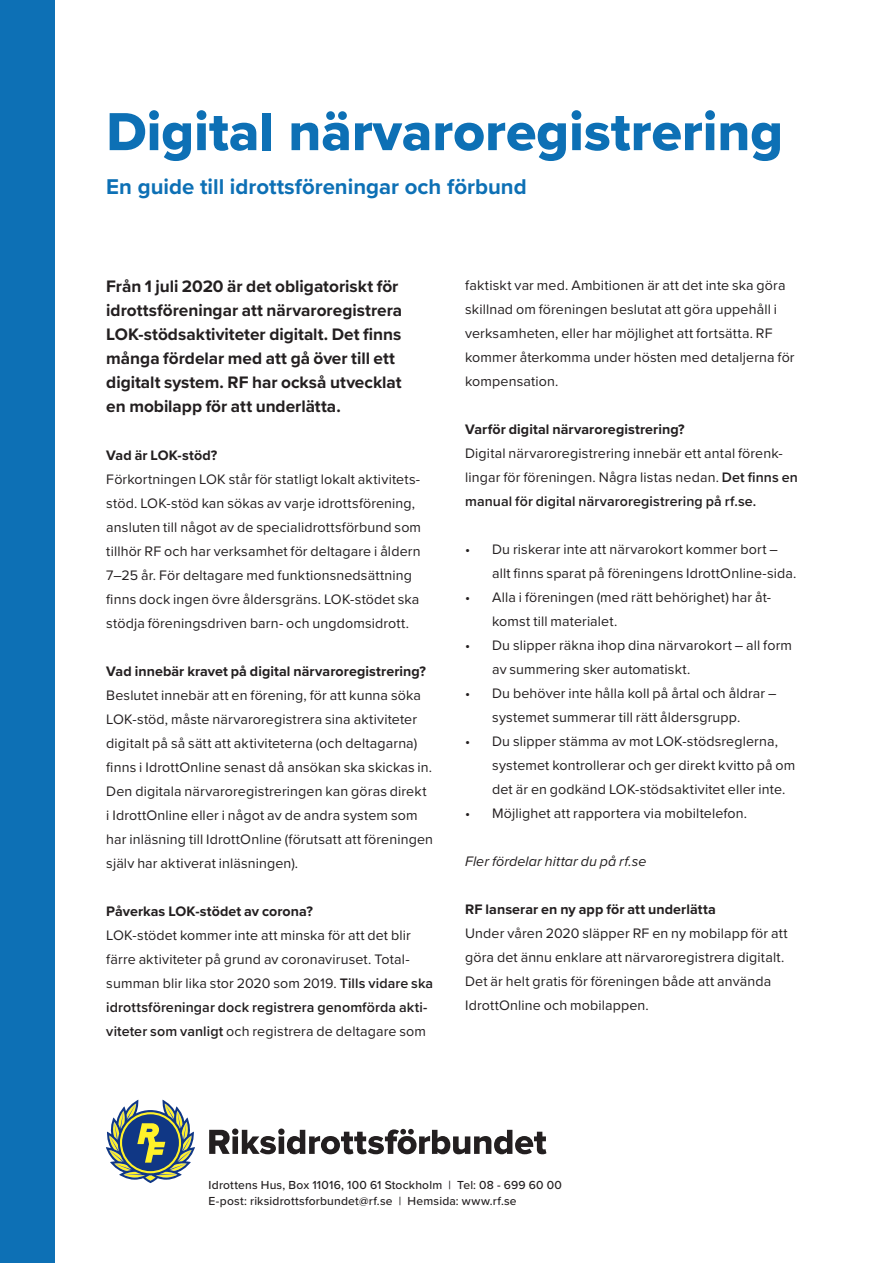
<style>
.page{position:relative;width:893px;height:1263px;background:#fff}
.page>*{position:absolute;margin:0;border:0;box-sizing:border-box;transform-origin:0 0}
.t1{font:55.5px "Proxima Nova Extrabld";color:#0d70b5}
.t2{font:700 22.2px "Proxima Nova";color:#0d70b5}
.Brödtext{font:700 17.25px/24px "Proxima Nova";color:#231f20}
.Brödtext-2{font:14.25px/24px "Proxima Nova";letter-spacing:.01em;color:#231f20}
.Brödtext-3{font:700 14.25px "Proxima Nova";letter-spacing:.005em;color:#231f20}
.Brödtext-4{font:italic 14.25px "Proxima Nova";letter-spacing:.005em;color:#231f20}
.Adressrad{font:500 12px/16px "Proxima Nova";letter-spacing:.015em;color:#231f20}
.s1{font-weight:700}
.s2{font-weight:600}
</style>
<div class="page">
<svg style="left:106px;top:1100px;width:89px;height:83px"></svg>
<svg style="left:209px;top:1128px;width:337px;height:26px"></svg>
<div style="left:0;top:0;width:54px;height:1263px;background:#0d70b5"></div>
<p class="t1" style="left:106px;top:90px;width:678px">Digital närvaroregistrering</p>
<p class="t2" style="left:106px;top:170px;width:422px">En guide till idrottsföreningar och förbund</p>
<p class="Brödtext" style="left:106px;top:274px;width:297px">Från 1 juli 2020 är det obligatoriskt för idrottsföreningar att närvaroregistrera LOK-stödsaktiviteter digitalt. Det finns många fördelar med att gå över till ett digitalt system. RF har också utvecklat en mobilapp för att underlätta.</p>
<p class="Brödtext-2" style="left:106px;top:443px;width:316px"><span class="s1">Vad är LOK-stöd?<br></span>Förkortningen LOK står för statligt lokalt aktivitets&shy;stöd. LOK-stöd kan sökas av varje idrottsförening, ansluten till något av de specialidrottsförbund som tillhör RF och har verksamhet för deltagare i åldern 7–25 år. För deltagare med funktionsnedsättning finns dock ingen övre åldersgräns. LOK-stödet ska stödja föreningsdriven barn- och ungdomsidrott.</p>
<p class="Brödtext-3" style="left:106px;top:661px;width:321px">Vad innebär kravet på digital närvaroregistrering?</p>
<p class="Brödtext-2" style="left:106px;top:683px;width:328px">Beslutet innebär att en förening, för att kunna söka LOK-stöd, måste närvaroregistrera sina aktiviteter digitalt på så sätt att aktiviteterna (och deltagarna) finns i IdrottOnline senast då ansökan ska skickas in.<br>Den digitala närvaroregistreringen kan göras direkt i IdrottOnline eller i något av de andra system som har inläsning till IdrottOnline (förutsatt att föreningen själv har aktiverat inläsningen).</p>
<p class="Brödtext-3" style="left:106px;top:901px;width:208px">Påverkas LOK-stödet av corona?</p>
<p class="Brödtext-2" style="left:106px;top:923px;width:328px">LOK-stödet kommer inte att minska för att det blir färre aktiviteter på grund av coronaviruset. Total&shy;summan blir lika stor 2020 som 2019. <span class="s2">Tills vidare ska idrottsföreningar dock registrera genomförda akti&shy;viteter som vanligt</span> och registrera de deltagare som</p>
<p class="Brödtext-2" style="left:465px;top:272px;width:331px">faktiskt var med. Ambitionen är att det inte ska göra skillnad om föreningen beslutat att göra uppehåll i verksamheten, eller har möjlighet att fortsätta. RF kommer återkomma under hösten med detaljerna för kompensation.</p>
<p class="Brödtext-2" style="left:465px;top:416px;width:334px"><span class="s1">Varför digital närvaroregistrering?<br></span>Digital närvaroregistrering innebär ett antal förenk&shy;lingar för föreningen. Några listas nedan. <span class="s2">Det finns en manual för digital närvaroregistrering på rf.se.</span></p>
<p class="Brödtext-2" style="left:492px;top:536px;width:306px;text-indent:-27px">• Du riskerar inte att närvarokort kommer bort – allt finns sparat på föreningens IdrottOnline-sida.</p>
<p class="Brödtext-2" style="left:492px;top:584px;width:281px;text-indent:-27px">• Alla i föreningen (med rätt behörighet) har åt&shy;komst till materialet.</p>
<p class="Brödtext-2" style="left:492px;top:632px;width:301px;text-indent:-27px">• Du slipper räkna ihop dina närvarokort – all form av summering sker automatiskt.</p>
<p class="Brödtext-2" style="left:492px;top:680px;width:286px;text-indent:-27px">• Du behöver inte hålla koll på årtal och åldrar – systemet summerar till rätt åldersgrupp.</p>
<p class="Brödtext-2" style="left:492px;top:728px;width:305px;text-indent:-27px">• Du slipper stämma av mot LOK-stödsreglerna, systemet kontrollerar och ger direkt kvitto på om det är en godkänd LOK-stödsaktivitet eller inte.</p>
<p class="Brödtext-2" style="left:465px;top:800px;width:283px">• Möjlighet att rapportera via mobiltelefon.</p>
<p class="Brödtext-4" style="left:465px;top:850px;width:183px">Fler fördelar hittar du på rf.se</p>
<p class="Brödtext-2" style="left:465px;top:896px;width:324px"><span class="s1">RF lanserar en ny app för att underlätta<br></span>Under våren 2020 släpper RF en ny mobilapp för att göra det ännu enklare att närvaroregistrera digitalt.<br>Det är helt gratis för föreningen både att använda IdrottOnline och mobilappen.</p>
<p class="Adressrad" style="left:209px;top:1177px;width:355px">Idrottens Hus, Box 11016, 100 61 Stockholm | Tel: 08 - 699 60 00<br>E-post: riksidrottsforbundet@rf.se | Hemsida: www.rf.se</p>
</div>
